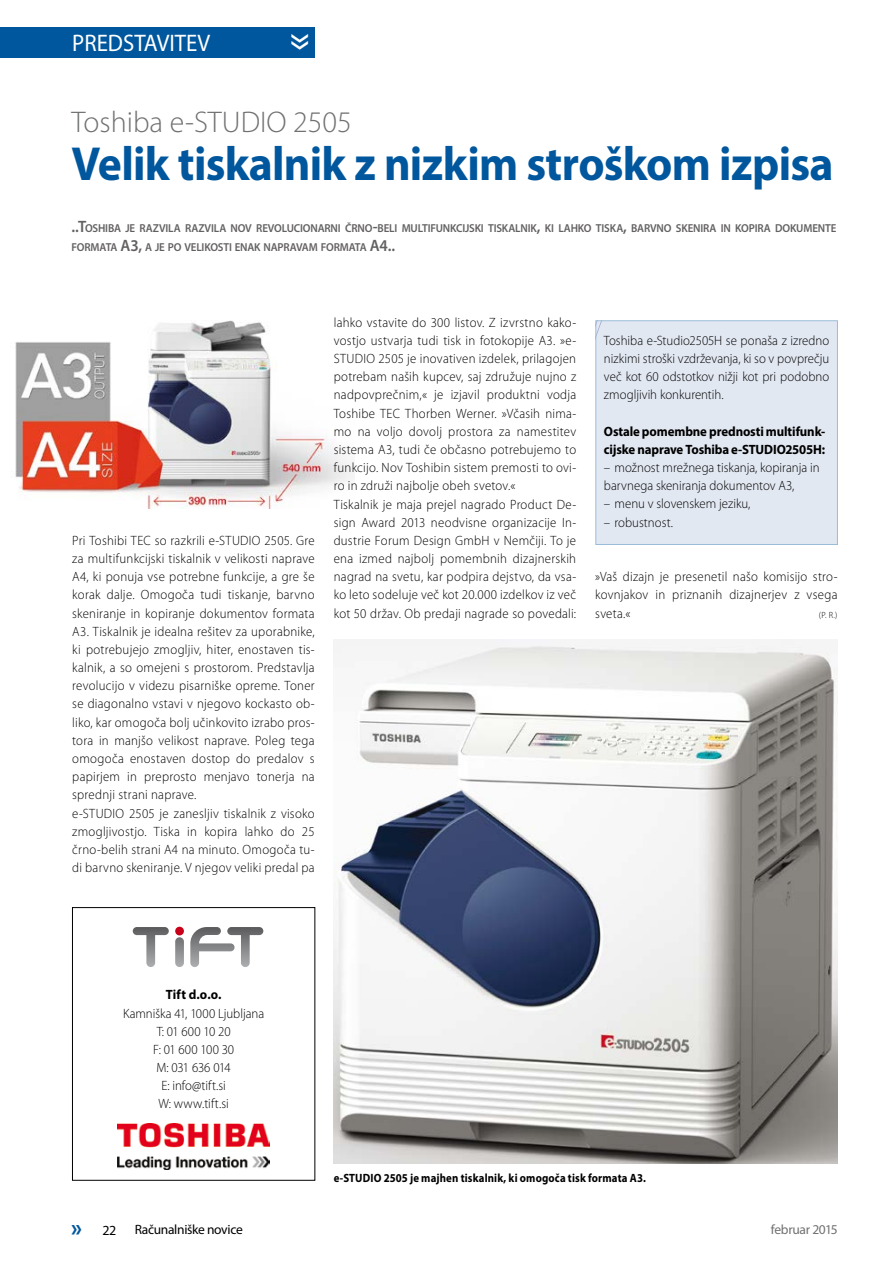
<style>
.page{position:relative;width:893px;height:1263px;background:#fff}
.page>*{position:absolute;margin:0;border:0;box-sizing:border-box;transform-origin:0 0}
.t1{font:700 48px "Myriad Pro";letter-spacing:-.015em;color:#00579d;scale:.95 1}
.t2{font:45px "Myriad Pro";color:#fff;scale:.95 1}
.t3{font:300 30px "Myriad Pro";color:#707172}
.t4{font:700 24.75px "Myriad Pro";color:#00579d;scale:.95 1}
.t5{font:24px "Myriad Pro";color:#fff;scale:.95 1}
.t6{font:13.95px "Myriad Pro";color:#000}
.t7{font:300 13.5px/18.1px "Myriad Pro";letter-spacing:.02em;color:#000;scale:.95 1}
.t8{font:300 13.5px/18.1px "Myriad Pro";color:#000;text-align:center;scale:.95 1}
.t9{font:700 13.5px/18.1px "Myriad Pro";letter-spacing:-.01em;color:#000;scale:.95 1}
.t10{font:13.5px "Myriad Pro";letter-spacing:-.025em;color:#000}
.t11{font:13.5px "Myriad Pro";letter-spacing:-.02em;color:#707172}
.t12{font:700 12px "Myriad Pro";letter-spacing:.015em;color:#000;scale:.9 1}
.t13{font:600 11.55px/19.8px "Myriad Pro";letter-spacing:-.015em;color:#636060;scale:.95 1}
.t14{font:300 9px "Myriad Pro";color:#000;scale:.95 1}
.s1{font-size:16.5px}
</style>
<div class="page">
<div style="left:0;top:27px;width:315px;height:31px;background:#00579d"></div>
<img style="left:15px;top:320px;width:338px;height:188px">
<svg style="left:133px;top:927px;width:36px;height:40px"></svg>
<svg style="left:175px;top:937px;width:9px;height:30px"></svg>
<svg style="left:190px;top:927px;width:73px;height:40px"></svg>
<div style="left:175px;top:927px;width:9px;height:8px;background:#c90019;border-radius:50%"></div>
<div style="left:72px;top:907px;width:243px;height:273px;border:1px solid #000"></div>
<img style="left:118px;top:1123px;width:151px;height:46px">
<img style="left:334px;top:639px;width:503px;height:524px">
<svg style="left:830px;top:322px;width:6px;height:221px"></svg>
<svg style="left:824px;top:322px;width:6px;height:221px"></svg>
<svg style="left:818px;top:322px;width:6px;height:221px"></svg>
<svg style="left:812px;top:322px;width:6px;height:221px"></svg>
<div style="left:805px;top:322px;width:7px;height:221px;background:#e2e8f2"></div>
<svg style="left:799px;top:322px;width:6px;height:221px"></svg>
<svg style="left:794px;top:322px;width:5px;height:221px"></svg>
<div style="left:597px;top:322px;width:197px;height:221px;background:#e2e8f2"></div>
<h3 class="t5" style="left:72px;top:29px;width:147px">PREDSTAVITEV</h3>
<h2 class="t2" style="left:331px;top:33px;width:20px;rotate:90deg">»</h2>
<h3 class="t3" style="left:72px;top:104px;width:282px">Toshiba e-STUDIO 2505</h3>
<h1 class="t1" style="left:72px;top:132px;width:804px">Velik tiskalnik z nizkim stroškom izpisa</h1>
<p class="t13" style="left:72px;top:218px;width:806px"><span class="s1">..T</span>OSHIBA JE RAZVILA RAZVILA NOV REVOLUCIONARNI ČRNO<span class="s1">-</span>BELI MULTIFUNKCIJSKI TISKALNIK<span class="s1">,</span> KI LAHKO TISKA<span class="s1">,</span> BARVNO SKENIRA IN KOPIRA DOKUMENTE<br>FORMATA <span class="s1">A3,</span> A JE PO VELIKOSTI ENAK NAPRAVAM FORMATA <span class="s1">A4..</span></p>
<p class="t7" style="left:72px;top:531px;width:257px">Pri Toshibi TEC so razkrili e-STUDIO 2505. Gre za multifunkcijski tiskalnik v velikosti naprave A4, ki ponuja vse potrebne funkcije, a gre še korak dalje. Omogoča tudi tiskanje, barvno skeniranje in kopiranje dokumentov formata A3. Tiskalnik je idealna rešitev za uporabnike, ki potrebujejo zmogljiv, hiter, enostaven tis&shy;kalnik, a so omejeni s prostorom. Predstavlja revolucijo v videzu pisarniške opreme. Toner se diagonalno vstavi v njegovo kockasto ob&shy;liko, kar omogoča bolj učinkovito izrabo pros&shy;tora in manjšo velikost naprave. Poleg tega omogoča enostaven dostop do predalov s papirjem in preprosto menjavo tonerja na sprednji strani naprave.<br>e-STUDIO 2505 je zanesljiv tiskalnik z visoko zmogljivostjo. Tiska in kopira lahko do 25 črno-belih strani A4 na minuto. Omogoča tu&shy;di barvno skeniranje. V njegov veliki predal pa</p>
<p class="t7" style="left:334px;top:313px;width:257px">lahko vstavite do 300 listov. Z izvrstno kako&shy;vostjo ustvarja tudi tisk in fotokopije A3. »e-STUDIO 2505 je inovativen izdelek, prilagojen potrebam naših kupcev, saj združuje nujno z nadpovprečnim,« je izjavil produktni vodja Toshibe TEC Thorben Werner. »Včasih nima&shy;mo na voljo dovolj prostora za namestitev sistema A3, tudi če občasno potrebujemo to funkcijo. Nov Toshibin sistem premosti to ovi&shy;ro in združi najbolje obeh svetov.«<br>Tiskalnik je maja prejel nagrado Product De&shy;sign Award 2013 neodvisne organizacije In&shy;dustrie Forum Design GmbH v Nemčiji. To je ena izmed najbolj pomembnih dizajnerskih nagrad na svetu, kar podpira dejstvo, da vsa&shy;ko leto sodeluje več kot 20.000 izdelkov iz več kot 50 držav. Ob predaji nagrade so povedali:</p>
<p class="t7" style="left:604px;top:331px;width:239px;text-align:justify">Toshiba e-Studio2505H se ponaša z izredno nizkimi stroški vzdrževanja, ki so v povprečju več kot 60 odstotkov nižji kot pri podobno zmogljivih konkurentih.</p>
<p class="t9" style="left:604px;top:422px;width:234px">Ostale pomembne prednosti multifunk&shy;cijske naprave Toshiba e-STUDIO2505H:</p>
<p class="t8" style="left:604px;top:458px;width:228px;text-align:left">– možnost mrežnega tiskanja, kopiranja in barvnega skeniranja dokumentov A3,</p>
<p class="t8" style="left:604px;top:495px;width:156px">– menu v slovenskem jeziku,</p>
<p class="t7" style="left:604px;top:513px;width:74px">– robustnost.</p>
<p class="t7" style="left:595px;top:567px;width:257px;text-align:justify">»Vaš dizajn je presenetil našo komisijo stro&shy;kovnjakov in priznanih dizajnerjev z vsega sveta.«</p>
<p class="t14" style="left:819px;top:609px;width:21px">(P. R.)</p>
<p class="t9" style="left:166px;top:985px;width:60px">Tift d.o.o.</p>
<p class="t8" style="left:123px;top:1004px;width:150px">Kamniška 41, 1000 Ljubljana<br>T: 01 600 10 20<br>F: 01 600 100 30<br>M: 031 636 014<br>E: info@tift.si<br>W: www.tift.si</p>
<p class="t12" style="left:334px;top:1170px;width:348px">e-STUDIO 2505 je majhen tiskalnik, ki omogoča tisk formata A3.</p>
<h3 class="t4" style="left:71px;top:1211px;width:13px">»</h3>
<p class="t6" style="left:102px;top:1221px;width:15px">22</p>
<p class="t10" style="left:135px;top:1221px;width:109px">Računalniške novice</p>
<p class="t11" style="left:771px;top:1221px;width:69px">februar 2015</p>
</div>
